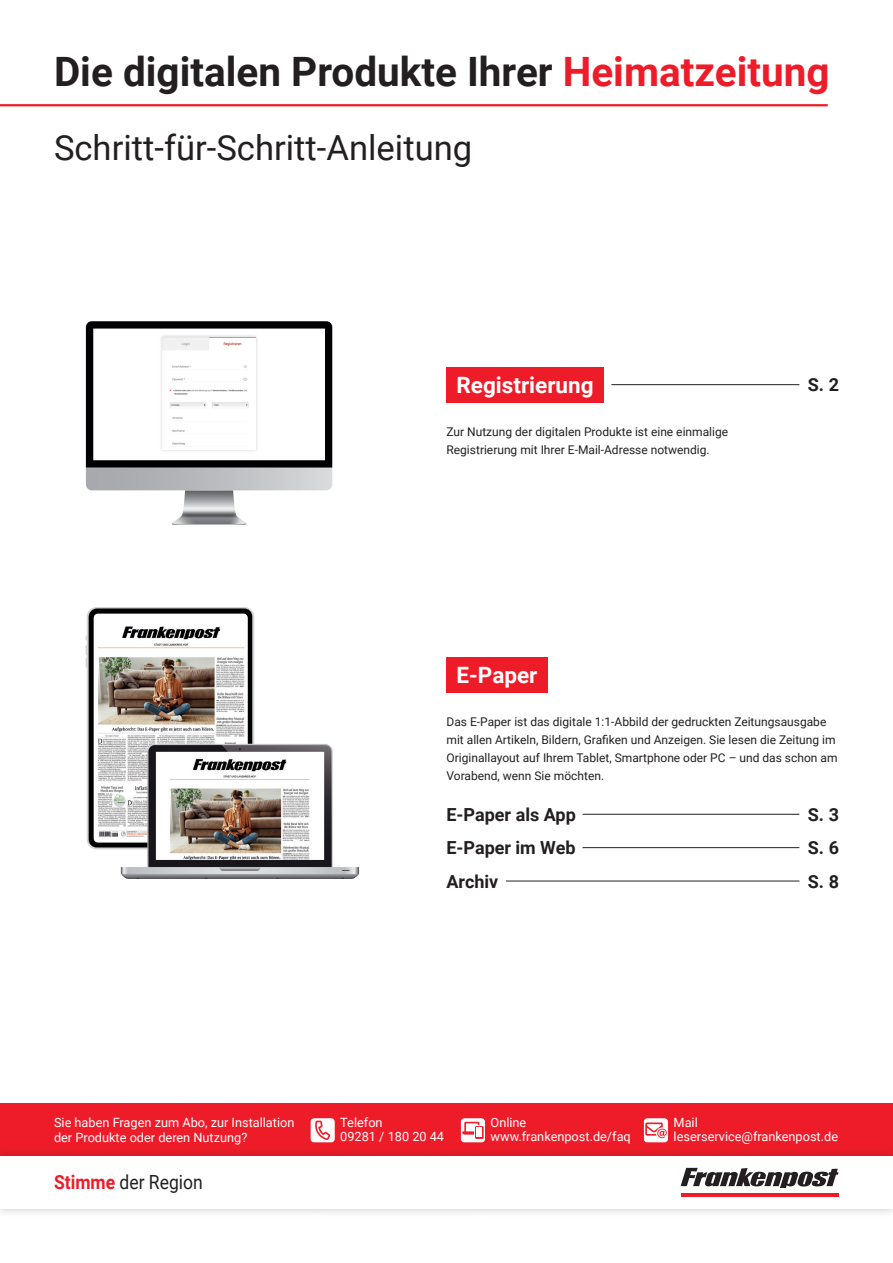
<style>
.page{position:relative;width:893px;height:1263px;background:#fff}
.page>*{position:absolute;margin:0;border:0;box-sizing:border-box;transform-origin:0 0}
.t1{font:700 40.5px "Roboto";color:#231f20}
.t2{font:34.65px "Roboto";color:#231f20}
.t3{font:700 22.5px "Roboto";color:#fff}
.t4{font:19.5px "Roboto";color:#231f20;scale:.9 1}
.t5{font:700 18px "Roboto";color:#231f20}
.t6{font:12.75px/15px "Roboto";color:#fff}
.t7{font:12px/18px "Roboto";color:#231f20}
.s1{color:#ee1c28}
.s2{font-weight:700;color:#ee1c28}
</style>
<div class="page">
<div style="left:0;top:1103px;width:893px;height:53px;background:#ee1c28"></div>
<img style="left:86px;top:607px;width:168px;height:242px">
<div style="left:446px;top:367px;width:158px;height:35px;background:#ee1c28"></div>
<div style="left:446px;top:657px;width:101px;height:35px;background:#ee1c28"></div>
<hr style="left:611px;top:384px;width:188px;height:1px;background:#231f20">
<hr style="left:583px;top:814px;width:216px;height:1px;background:#231f20">
<hr style="left:583px;top:847px;width:216px;height:1px;background:#231f20">
<hr style="left:506px;top:881px;width:293px;height:1px;background:#231f20">
<div style="left:0;top:1146px;width:893px;height:72px;background:#231f20;opacity:.25"></div>
<div style="left:322px;top:1156px;width:571px;height:53px;background:#fff"></div>
<hr style="left:681px;top:1193px;width:157px;height:4px;background:#ee1c28">
<svg style="left:681px;top:1168px;width:157px;height:20px"></svg>
<div style="left:0;top:1156px;width:481px;height:53px;background:#fff"></div>
<img style="left:104px;top:739px;width:256px;height:140px">
<img style="left:172px;top:490px;width:74px;height:24px">
<svg style="left:172px;top:514px;width:74px;height:11px"></svg>
<svg style="left:86px;top:321px;width:246px;height:169px"></svg>
<hr style="left:0;top:104px;width:828px;height:2px;background:#ee1c28">
<svg style="left:461px;top:1118px;width:24px;height:24px"></svg>
<svg style="left:644px;top:1118px;width:24px;height:24px"></svg>
<svg style="left:310px;top:1118px;width:25px;height:24px"></svg>
<p class="t1" style="left:54px;top:44px;width:777px">Die digitalen Produkte Ihrer <span class="s1">Heimatzeitung</span></p>
<p class="t2" style="left:54px;top:123px;width:420px">Schritt-für-Schritt-Anleitung</p>
<p class="t3" style="left:457px;top:369px;width:139px">Registrierung</p>
<p class="t7" style="left:446px;top:422px;width:283px">Zur Nutzung der digitalen Produkte ist eine einmalige</p>
<p class="t7" style="left:446px;top:440px;width:265px">Registrierung mit Ihrer E-Mail-Adresse notwendig.</p>
<p class="t5" style="left:808px;top:372px;width:33px">S. 2</p>
<p class="t3" style="left:457px;top:659px;width:82px">E-Paper</p>
<p class="t7" style="left:446px;top:712px;width:393px">Das E-Paper ist das digitale 1:1-Abbild der gedruckten Zeitungsausgabe mit allen Artikeln, Bildern, Grafiken und Anzeigen. Sie lesen die Zeitung im Originallayout auf Ihrem Tablet, Smartphone oder PC – und das schon am Vorabend, wenn Sie möchten.</p>
<p class="t5" style="left:446px;top:802px;width:131px">E-Paper als App</p>
<p class="t5" style="left:446px;top:835px;width:131px">E-Paper im Web</p>
<p class="t5" style="left:446px;top:869px;width:53px">Archiv</p>
<p class="t5" style="left:808px;top:802px;width:33px">S. 3</p>
<p class="t5" style="left:808px;top:835px;width:33px">S. 6</p>
<p class="t5" style="left:808px;top:869px;width:33px">S. 8</p>
<p class="t6" style="left:54px;top:1114px;width:242px">Sie haben Fragen zum Abo, zur Installation der Produkte oder deren Nutzung?</p>
<p class="t4" style="left:54px;top:1169px;width:167px"><span class="s2">Stimme</span> der Region</p>
<p class="t6" style="left:340px;top:1115px;width:44px">Telefon</p>
<p class="t6" style="left:340px;top:1129px;width:105px">09281 / 180 20 44</p>
<p class="t6" style="left:491px;top:1115px;width:37px">Online</p>
<p class="t6" style="left:491px;top:1129px;width:142px">www.frankenpost.de/faq</p>
<p class="t6" style="left:674px;top:1115px;width:26px">Mail</p>
<p class="t6" style="left:674px;top:1129px;width:166px">leserservice@frankenpost.de</p>
</div>
